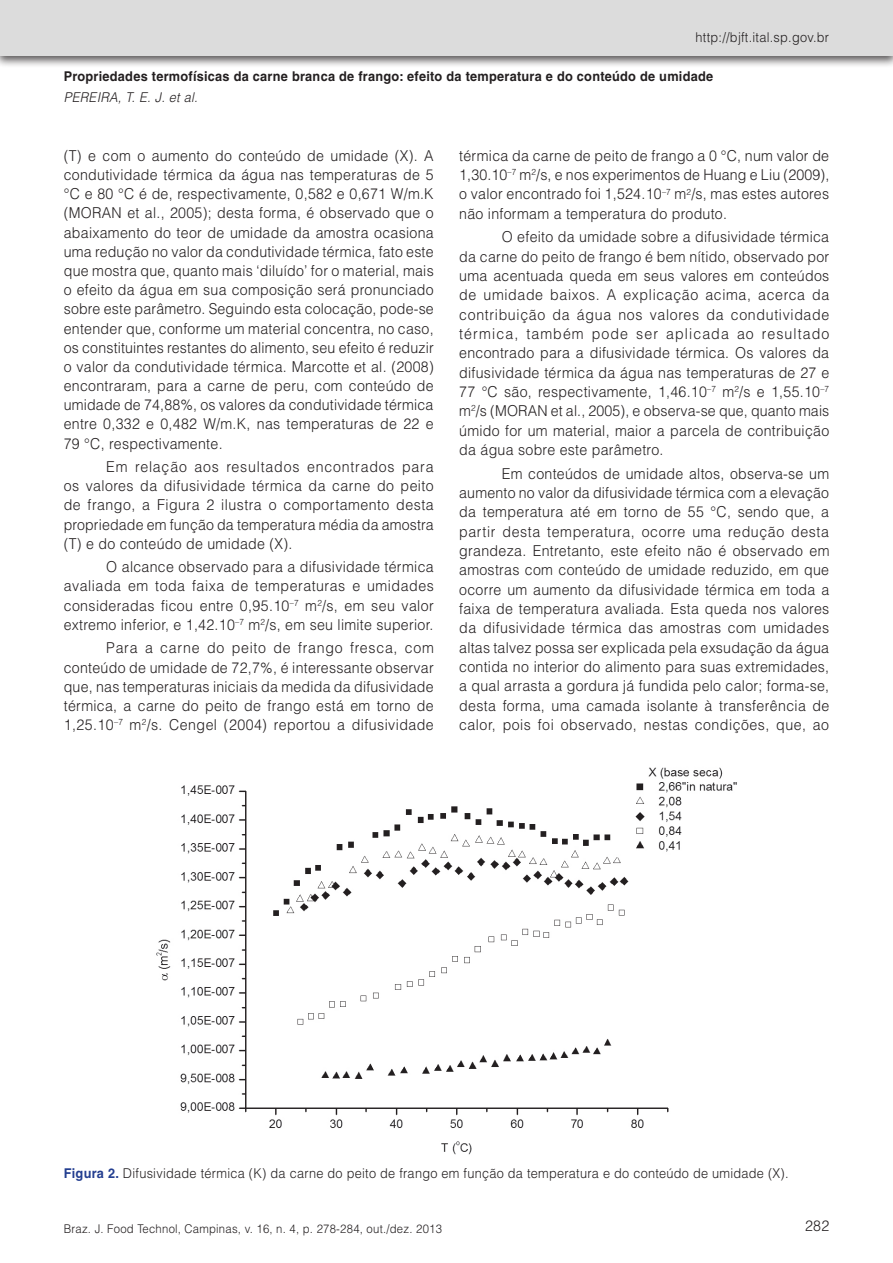
<style>
.page{position:relative;width:893px;height:1263px;background:#fff}
.page>*{position:absolute;margin:0;border:0;box-sizing:border-box;transform-origin:0 0}
.Corpo{font:300 15px/19.4px "Helvetica";letter-spacing:.02em;color:#231f20;text-align:justify;scale:.94 1}
._1__Legenda_figura{font:300 13.5px "Helvetica";letter-spacing:.02em;color:#231f20;scale:.94 1}
.t1{font:700 13.5px "Helvetica";letter-spacing:.02em;color:#231f20;scale:.94 1}
.t2{font:italic 300 13.5px "Helvetica";letter-spacing:.02em;color:#231f20;scale:.94 1}
.t3{font:300 12px "Helvetica";letter-spacing:.02em;color:#231f20;scale:.94 1}
.s1{font-weight:700;color:#233e90}
</style>
<div class="page">
<div style="left:0;top:0;width:893px;height:68px;background:#231f20;opacity:.75"></div>
<div style="left:0;top:0;width:893px;height:56px;background:#dcdcdc"></div>
<img style="left:156px;top:767px;width:581px;height:388px">
<p class="_1__Legenda_figura" style="left:696px;top:29px;width:144px">http://bjft.ital.sp.gov.br</p>
<p class="t1" style="left:64px;top:68px;width:692px">Propriedades termofísicas da carne branca de frango: efeito da temperatura e do conteúdo de umidade</p>
<p class="t2" style="left:64px;top:89px;width:144px">PEREIRA, T. E. J. et al.</p>
<p class="Corpo" style="left:64px;top:146px;width:395px">(T) e com o aumento do conteúdo de umidade (X). A condutividade térmica da água nas temperaturas de 5 °C e 80 °C é de, respectivamente, 0,582 e 0,671 W/m.K (MORAN et al., 2005); desta forma, é observado que o abaixamento do teor de umidade da amostra ocasiona uma redução no valor da condutividade térmica, fato este que mostra que, quanto mais ‘diluído’ for o material, mais o efeito da água em sua composição será pronunciado sobre este parâmetro. Seguindo esta colocação, pode-se entender que, conforme um material concentra, no caso, os constituintes restantes do alimento, seu efeito é reduzir o valor da condutividade térmica. Marcotte et al. (2008) encontraram, para a carne de peru, com conteúdo de umidade de 74,88%, os valores da condutividade térmica entre 0,332 e 0,482 W/m.K, nas temperaturas de 22 e 79 °C, respectivamente.</p>
<p class="Corpo" style="left:64px;top:457px;width:395px;text-indent:43px">Em relação aos resultados encontrados para os valores da difusividade térmica da carne do peito de frango, a Figura 2 ilustra o comportamento desta propriedade em função da temperatura média da amostra (T) e do conteúdo de umidade (X).</p>
<p class="Corpo" style="left:64px;top:557px;width:395px;text-indent:43px">O alcance observado para a difusividade térmica avaliada em toda faixa de temperaturas e umidades consideradas ficou entre 0,95.10<sup>–7</sup> m<sup>2</sup>/s, em seu valor extremo inferior, e 1,42.10<sup>–7</sup> m<sup>2</sup>/s, em seu limite superior.</p>
<p class="Corpo" style="left:64px;top:638px;width:395px;text-indent:43px">Para a carne do peito de frango fresca, com conteúdo de umidade de 72,7%, é interessante observar que, nas temperaturas iniciais da medida da difusividade térmica, a carne do peito de frango está em torno de 1,25.10<sup>–7</sup> m<sup>2</sup>/s. Cengel (2004) reportou a difusividade</p>
<p class="Corpo" style="left:459px;top:146px;width:395px">térmica da carne de peito de frango a 0 °C, num valor de 1,30.10<sup>–7</sup> m<sup>2</sup>/s, e nos experimentos de Huang e Liu (2009), o valor encontrado foi 1,524.10<sup>–7</sup> m<sup>2</sup>/s, mas estes autores não informam a temperatura do produto.</p>
<p class="Corpo" style="left:459px;top:227px;width:395px;text-indent:43px">O efeito da umidade sobre a difusividade térmica da carne do peito de frango é bem nítido, observado por uma acentuada queda em seus valores em conteúdos de umidade baixos. A explicação acima, acerca da contribuição da água nos valores da condutividade térmica, também pode ser aplicada ao resultado encontrado para a difusividade térmica. Os valores da difusividade térmica da água nas temperaturas de 27 e 77 °C são, respectivamente, 1,46.10<sup>–7</sup> m<sup>2</sup>/s e 1,55.10<sup>–7 </sup>m<sup>2</sup>/s (MORAN et al., 2005), e observa-se que, quanto mais úmido for um material, maior a parcela de contribuição da água sobre este parâmetro.</p>
<p class="Corpo" style="left:459px;top:463px;width:395px;text-indent:43px">Em conteúdos de umidade altos, observa-se um aumento no valor da difusividade térmica com a elevação da temperatura até em torno de 55 °C, sendo que, a partir desta temperatura, ocorre uma redução desta grandeza. Entretanto, este efeito não é observado em amostras com conteúdo de umidade reduzido, em que ocorre um aumento da difusividade térmica em toda a faixa de temperatura avaliada. Esta queda nos valores da difusividade térmica das amostras com umidades altas talvez possa ser explicada pela exsudação da água contida no interior do alimento para suas extremidades, a qual arrasta a gordura já fundida pelo calor; forma-se, desta forma, uma camada isolante à transferência de calor, pois foi observado, nestas condições, que, ao</p>
<p class="_1__Legenda_figura" style="left:64px;top:1165px;width:773px"><span class="s1">Figura 2.</span> Difusividade térmica (K) da carne do peito de frango em função da temperatura e do conteúdo de umidade (X).</p>
<p class="t3" style="left:64px;top:1221px;width:404px">Braz. J. Food Technol, Campinas, v. 16, n. 4, p. 278-284, out./dez. 2013</p>
<p class="Corpo" style="left:805px;top:1216px;width:27px">282</p>
</div>
